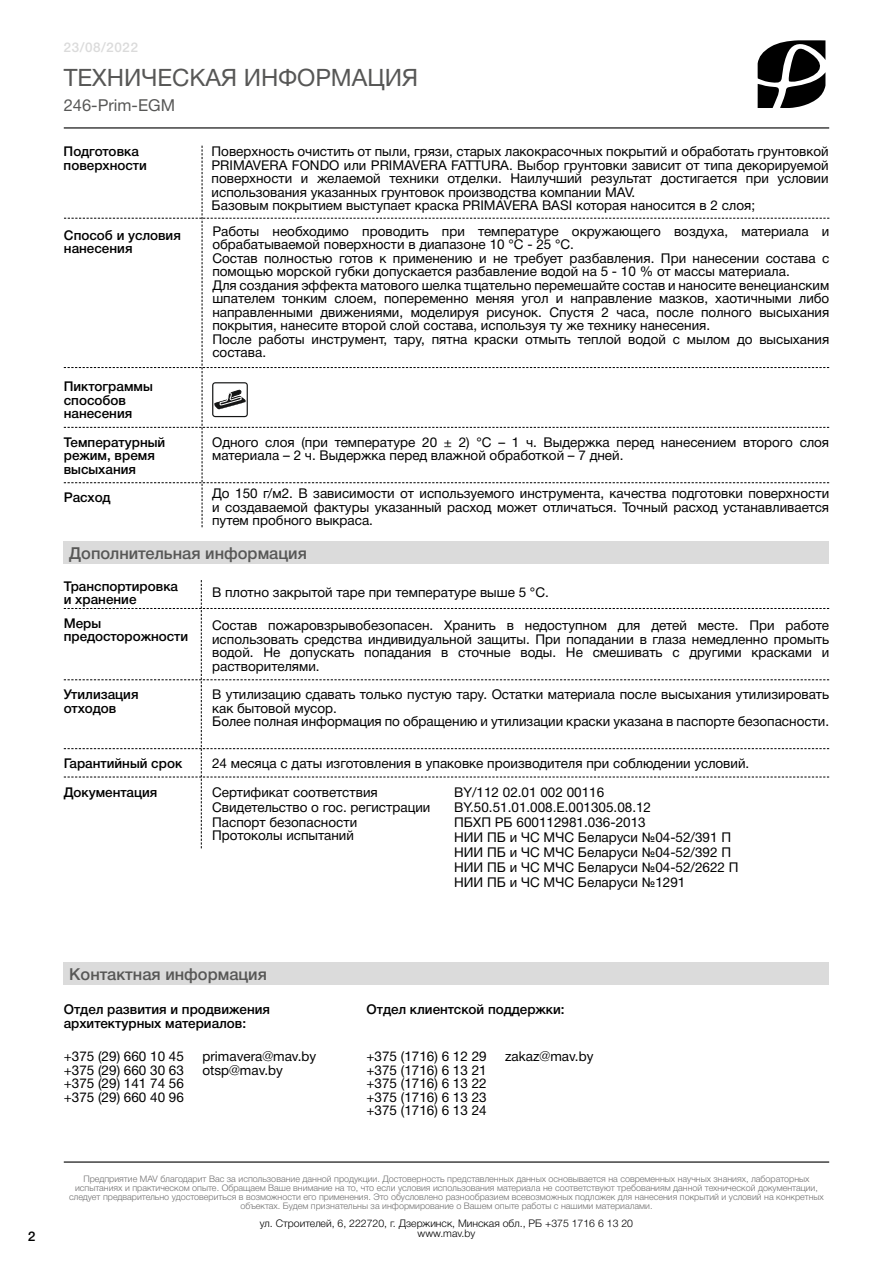
<style>
.page{position:relative;width:893px;height:1263px;background:#fff}
.page>*{position:absolute;margin:0;border:0;box-sizing:border-box;transform-origin:0 0}
.t1{font:24px "Helvetica 5 Normal";color:#575756}
.t2{font:16.5px "Helvetica 6 Medium";color:#575756}
.t3{font:16.5px "Helvetica 5 Normal";color:#575756}
.t4{font:13.5px/13.5px "Helvetica 5 Normal";color:#000}
.t5{font:13.5px/13.5px "Helvetica 6 Medium";color:#000}
.t6{font:13.5px "Helvetica 6 Medium";letter-spacing:.04em;color:#dbdbdb}
.t7{font:10.5px "Helvetica 4 Light";color:#000}
.t8{font:9px/9px "Helvetica 4 Light";color:#706f6f;text-align:center}
</style>
<div class="page">
<hr style="left:64px;top:1161px;width:765px;height:1px;background:#000">
<hr style="left:64px;top:127px;width:765px;height:1px;background:#000">
<svg style="left:758px;top:40px;width:67px;height:68px"></svg>
<div style="left:64px;top:541px;width:765px;height:23px;background:#dbdbdb"></div>
<div style="left:64px;top:962px;width:765px;height:23px;background:#dbdbdb"></div>
<svg style="left:64px;top:580px;width:765px;height:268px"></svg>
<svg style="left:64px;top:145px;width:765px;height:382px"></svg>
<p class="t6" style="left:64px;top:40px;width:76px">23/08/2022</p>
<h1 class="t1" style="left:64px;top:64px;width:356px">ТЕХНИЧЕСКАЯ ИНФОРМАЦИЯ</h1>
<p class="t3" style="left:64px;top:96px;width:113px">246-Prim-EGM</p>
<p class="t5" style="left:64px;top:145px;width:85px">Подготовка поверхности</p>
<p class="t5" style="left:64px;top:228px;width:118px">Способ и условия нанесения</p>
<p class="t5" style="left:64px;top:380px;width:91px">Пиктограммы способов нанесения</p>
<p class="t5" style="left:64px;top:435px;width:103px">Температурный режим, время высыхания</p>
<p class="t5" style="left:64px;top:491px;width:48px">Расход</p>
<p class="t4" style="left:212px;top:145px;width:619px">Поверхность очистить от пыли, грязи, старых лакокрасочных покрытий и обработать грунтовкой PRIMAVERA FONDO или PRIMAVERA FATTURA. Выбор грунтовки зависит от типа декорируемой поверхности и желаемой техники отделки. Наилучший результат достигается при условии использования указанных грунтовок производства компании MAV.<br>Базовым покрытием выступает краска PRIMAVERA BASI которая наносится в 2 слоя;</p>
<p class="t4" style="left:212px;top:224px;width:619px">Работы необходимо проводить при температуре окружающего воздуха, материала и обрабатываемой поверхности в диапазоне 10 °С - 25 °С.<br>Состав полностью готов к применению и не требует разбавления. При нанесении состава с помощью морской губки допускается разбавление водой на 5 - 10 % от массы материала.<br>Для создания эффекта матового шелка тщательно перемешайте состав и наносите венецианским шпателем тонким слоем, попеременно меняя угол и направление мазков, хаотичными либо направленными движениями, моделируя рисунок. Спустя 2 часа, после полного высыхания покрытия, нанесите второй слой состава, используя ту же технику нанесения.<br>После работы инструмент, тару, пятна краски отмыть теплой водой с мылом до высыхания состава.</p>
<p class="t4" style="left:212px;top:435px;width:619px">Одного слоя (при температуре 20 ± 2) °С – 1 ч. Выдержка перед нанесением второго слоя материала – 2 ч. Выдержка перед влажной обработкой – 7 дней.</p>
<p class="t4" style="left:212px;top:487px;width:619px;text-align:justify">До 150 г/м2. В зависимости от используемого инструмента, качества подготовки поверхности и создаваемой фактуры указанный расход может отличаться. Точный расход устанавливается путем пробного выкраса.</p>
<p class="t2" style="left:69px;top:544px;width:239px">Дополнительная информация</p>
<p class="t5" style="left:64px;top:579px;width:116px">Транспортировка и хранение</p>
<p class="t5" style="left:64px;top:617px;width:126px">Меры предосторожности</p>
<p class="t5" style="left:64px;top:688px;width:76px">Утилизация отходов</p>
<p class="t5" style="left:64px;top:757px;width:120px">Гарантийный срок</p>
<p class="t5" style="left:64px;top:785px;width:95px">Документация</p>
<p class="t4" style="left:212px;top:586px;width:338px">В плотно закрытой таре при температуре выше 5 °С.</p>
<p class="t4" style="left:212px;top:619px;width:619px;text-align:justify">Состав пожаровзрывобезопасен. Хранить в недоступном для детей месте. При работе использовать средства индивидуальной защиты. При попадании в глаза немедленно промыть водой. Не допускать попадания в сточные воды. Не смешивать с другими красками и растворителями.</p>
<p class="t4" style="left:212px;top:688px;width:619px">В утилизацию сдавать только пустую тару. Остатки материала после высыхания утилизировать как бытовой мусор.<br>Более полная информация по обращению и утилизации краски указана в паспорте безопасности.</p>
<p class="t4" style="left:212px;top:757px;width:539px">24 месяца с даты изготовления в упаковке производителя при соблюдении условий.</p>
<p class="t4" style="left:212px;top:784px;width:220px;line-height:15px">Сертификат соответствия<br>Свидетельство о гос. регистрации<br>Паспорт безопасности</p>
<p class="t4" style="left:212px;top:829px;width:143px">Протоколы испытаний</p>
<p class="t4" style="left:454px;top:784px;width:286px;line-height:15px">BY/112 02.01 002 00116<br>BY.50.51.01.008.Е.001305.08.12<br>ПБХП РБ 600112981.036-2013<br>НИИ ПБ и ЧС МЧС Беларуси №04-52/391 П<br>НИИ ПБ и ЧС МЧС Беларуси №04-52/392 П<br>НИИ ПБ и ЧС МЧС Беларуси №04-52/2622 П<br>НИИ ПБ и ЧС МЧС Беларуси №1291</p>
<p class="t2" style="left:69px;top:965px;width:199px">Контактная информация</p>
<p class="t5" style="left:64px;top:1003px;width:208px">Отдел развития и продвижения архитектурных материалов:</p>
<p class="t4" style="left:64px;top:1050px;width:122px;text-align:justify">+375 (29) 660 10 45 +375 (29) 660 30 63 +375 (29) 141 74 56 +375 (29) 660 40 96</p>
<p class="t4" style="left:367px;top:1050px;width:122px;text-align:justify">+375 (1716) 6 12 29 +375 (1716) 6 13 21 +375 (1716) 6 13 22 +375 (1716) 6 13 23 +375 (1716) 6 13 24</p>
<p class="t5" style="left:367px;top:1003px;width:200px">Отдел клиентской поддержки:</p>
<p class="t4" style="left:202px;top:1050px;width:115px">primavera@mav.by otsp@mav.by</p>
<p class="t4" style="left:505px;top:1050px;width:90px">zakaz@mav.by</p>
<p class="t8" style="left:69px;top:1175px;width:756px">Предприятие MAV благодарит Вас за использование данной продукции. Достоверность представленных данных основывается на современных научных знаниях, лабораторных испытаниях и практическом опыте. Обращаем Ваше внимание на то, что если условия использования материала не соответствуют требованиям данной технической документации, следует предварительно удостовериться в возможности его применения. Это обусловлено разнообразием всевозможных подложек для нанесения покрытий и условий на конкретных объектах. Будем признательны за информирование о Вашем опыте работы с нашими материалами.</p>
<p class="t7" style="left:260px;top:1217px;width:375px">ул. Строителей, 6, 222720, г. Дзержинск, Минская обл., РБ +375 1716 6 13 20</p>
<p class="t5" style="left:28px;top:1229px;width:9px">2</p>
<p class="t7" style="left:418px;top:1228px;width:59px">www.mav.by</p>
</div>
